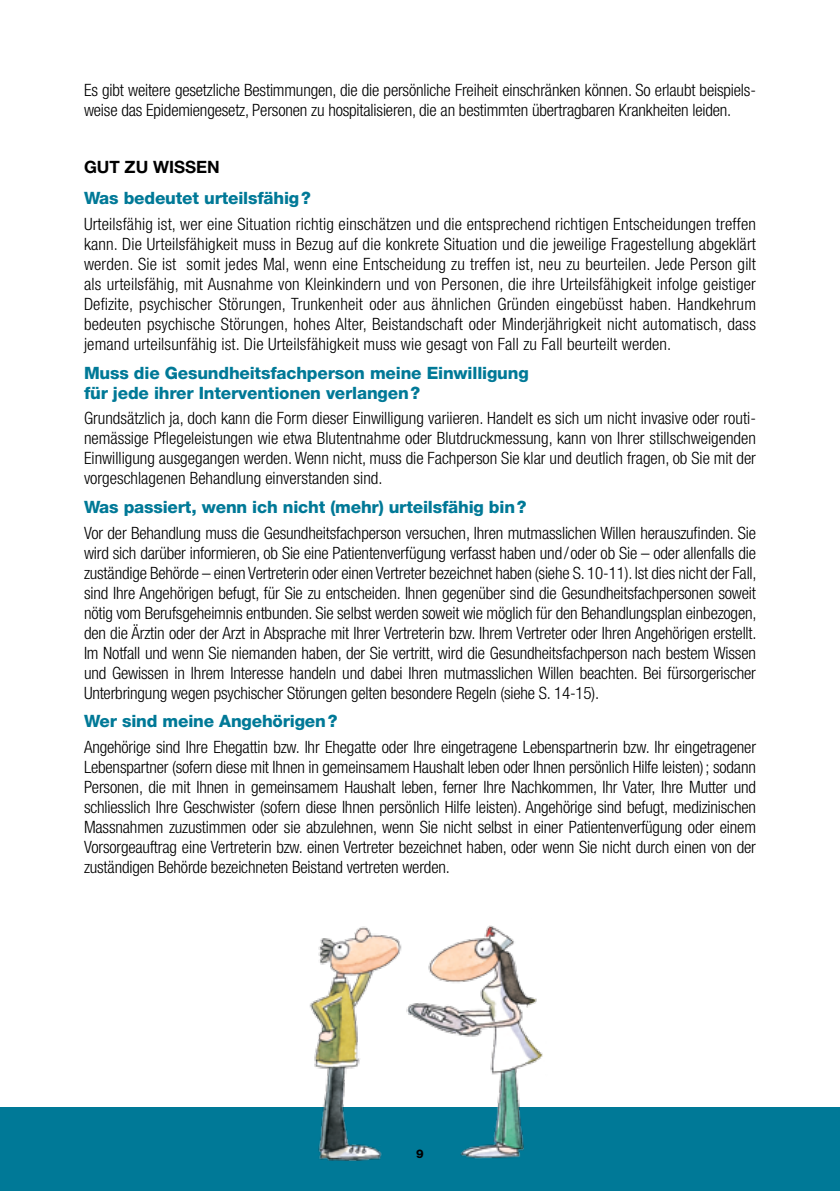
<style>
.page{position:relative;width:840px;height:1191px;background:#fff}
.page>*{position:absolute;margin:0;border:0;box-sizing:border-box;transform-origin:0 0}
.t1{font:300 condensed 17px/20px "Helvetica Neue LT Std";letter-spacing:-.01em;color:#000;text-align:justify}
.t2{font:800 17px/20px "Helvetica Neue LT Std";letter-spacing:-.01em;color:#007997}
.t3{font:700 17px "Helvetica Neue LT Std";color:#000}
.t4{font:800 12px "Helvetica Neue LT Std";color:#000}
</style>
<div class="page">
<hr style="left:0;top:42px;width:1px;height:487px;background:#007997">
<div style="left:0;top:1107px;width:839px;height:84px;background:#007997"></div>
<img style="left:309px;top:925px;width:234px;height:236px">
<p class="t1" style="left:84px;top:80px;width:673px">Es gibt weitere gesetzliche Bestimmungen, die die persönliche Freiheit einschränken können. So erlaubt beispiels&shy;weise das Epidemiengesetz, Personen zu hospitalisieren, die an bestimmten übertragbaren Krankheiten leiden.</p>
<p class="t3" style="left:84px;top:156px;width:137px">GUT ZU WISSEN</p>
<p class="t2" style="left:84px;top:188px;width:228px">Was bedeutet urteilsfähig?</p>
<p class="t1" style="left:84px;top:214px;width:673px">Urteilsfähig ist, wer eine Situation richtig einschätzen und die entsprechend richtigen Entscheidungen treffen kann. Die Urteilsfähigkeit muss in Bezug auf die konkrete Situation und die jeweilige Fragestellung abgeklärt werden. Sie ist somit jedes Mal, wenn eine Entscheidung zu treffen ist, neu zu beurteilen. Jede Person gilt als urteilsfähig, mit Ausnahme von Kleinkindern und von Personen, die ihre Urteilsfähigkeit infolge geistiger Defizite, psychischer Störungen, Trunkenheit oder aus ähnlichen Gründen eingebüsst haben. Handkehrum bedeuten psychische Störungen, hohes Alter, Beistandschaft oder Minderjährigkeit nicht automatisch, dass jemand urteilsunfähig ist. Die Urteilsfähigkeit muss wie gesagt von Fall zu Fall beurteilt werden.</p>
<p class="t2" style="left:84px;top:362px;width:446px">Muss die Gesundheitsfachperson meine Einwilligung für jede ihrer Interventionen verlangen?</p>
<p class="t1" style="left:84px;top:408px;width:673px">Grundsätzlich ja, doch kann die Form dieser Einwilligung variieren. Handelt es sich um nicht invasive oder routi&shy;nemässige Pflegeleistungen wie etwa Blutentnahme oder Blutdruckmessung, kann von Ihrer stillschweigenden Einwilligung ausgegangen werden. Wenn nicht, muss die Fachperson Sie klar und deutlich fragen, ob Sie mit der vorgeschlagenen Behandlung einverstanden sind.</p>
<p class="t2" style="left:84px;top:497px;width:444px">Was passiert, wenn ich nicht (mehr) urteilsfähig bin?</p>
<p class="t1" style="left:84px;top:522px;width:673px">Vor der Behandlung muss die Gesundheitsfachperson versuchen, Ihren mutmasslichen Willen herauszufinden. Sie wird sich darüber informieren, ob Sie eine Patientenverfügung verfasst haben und/oder ob Sie – oder allenfalls die zuständige Behörde – einen Vertreterin oder einen Vertreter bezeichnet haben (siehe S. 10-11). Ist dies nicht der Fall, sind Ihre Angehörigen befugt, für Sie zu entscheiden. Ihnen gegenüber sind die Gesundheitsfachpersonen soweit nötig vom Berufsgeheimnis entbunden. Sie selbst werden soweit wie möglich für den Behandlungsplan einbezogen, den die Ärztin oder der Arzt in Absprache mit Ihrer Vertreterin bzw. Ihrem Vertreter oder Ihren Angehörigen erstellt.<br>Im Notfall und wenn Sie niemanden haben, der Sie vertritt, wird die Gesundheitsfachperson nach bestem Wissen und Gewissen in Ihrem Interesse handeln und dabei Ihren mutmasslichen Willen beachten. Bei fürsorgerischer Unterbringung wegen psychischer Störungen gelten besondere Regeln (siehe S. 14-15).</p>
<p class="t2" style="left:84px;top:711px;width:255px">Wer sind meine Angehörigen?</p>
<p class="t1" style="left:84px;top:736px;width:673px">Angehörige sind Ihre Ehegattin bzw. Ihr Ehegatte oder Ihre eingetragene Lebenspartnerin bzw. Ihr eingetragener Lebenspartner (sofern diese mit Ihnen in gemeinsamem Haushalt leben oder Ihnen persönlich Hilfe leisten); sodann Personen, die mit Ihnen in gemeinsamem Haushalt leben, ferner Ihre Nachkommen, Ihr Vater, Ihre Mutter und schliesslich Ihre Geschwister (sofern diese Ihnen persönlich Hilfe leisten). Angehörige sind befugt, medizinischen Massnahmen zuzustimmen oder sie abzulehnen, wenn Sie nicht selbst in einer Patientenverfügung oder einem Vorsorgeauftrag eine Vertreterin bzw. einen Vertreter bezeichnet haben, oder wenn Sie nicht durch einen von der zuständigen Behörde bezeichneten Beistand vertreten werden.</p>
<p class="t4" style="left:416px;top:1146px;width:9px">9</p>
</div>
